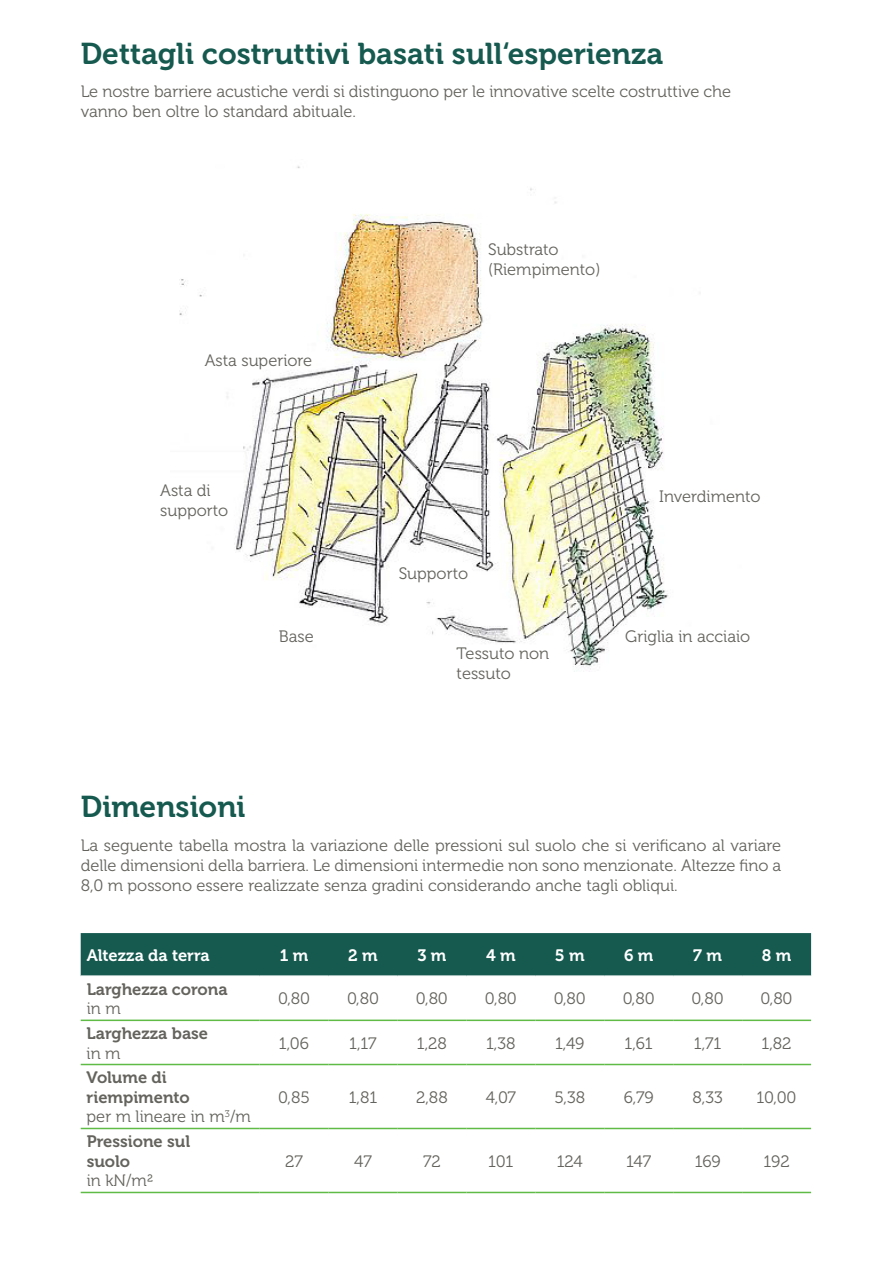
<style>
.page{position:relative;width:893px;height:1263px;background:#fff}
.page>*{position:absolute;margin:0;border:0;box-sizing:border-box;transform-origin:0 0}
.t1{font:30px "Museo 700";color:#15594f}
.t2{font:16.5px/19.8px "Museo 300";color:#64635d}
.t3{font:16.5px/19.8px "Museo 700";color:#64635d}
.t4{font:16.5px "Museo 700";color:#fff}
</style>
<div class="page">
<div style="left:81px;top:933px;width:730px;height:42px;background:#15594f"></div>
<hr style="left:81px;top:1192px;width:179px;height:1px;background:#5fbb46">
<hr style="left:260px;top:1192px;width:69px;height:1px;background:#5fbb46">
<hr style="left:329px;top:1192px;width:68px;height:1px;background:#5fbb46">
<hr style="left:397px;top:1192px;width:69px;height:1px;background:#5fbb46">
<hr style="left:466px;top:1192px;width:69px;height:1px;background:#5fbb46">
<hr style="left:535px;top:1192px;width:69px;height:1px;background:#5fbb46">
<hr style="left:604px;top:1192px;width:69px;height:1px;background:#5fbb46">
<hr style="left:673px;top:1192px;width:69px;height:1px;background:#5fbb46">
<hr style="left:742px;top:1192px;width:69px;height:1px;background:#5fbb46">
<hr style="left:81px;top:1019px;width:179px;height:2px;background:#5fbb46">
<hr style="left:260px;top:1019px;width:69px;height:2px;background:#5fbb46">
<hr style="left:329px;top:1019px;width:68px;height:2px;background:#5fbb46">
<hr style="left:397px;top:1019px;width:69px;height:2px;background:#5fbb46">
<hr style="left:466px;top:1019px;width:69px;height:2px;background:#5fbb46">
<hr style="left:535px;top:1019px;width:69px;height:2px;background:#5fbb46">
<hr style="left:604px;top:1019px;width:69px;height:2px;background:#5fbb46">
<hr style="left:673px;top:1019px;width:69px;height:2px;background:#5fbb46">
<hr style="left:742px;top:1019px;width:69px;height:2px;background:#5fbb46">
<hr style="left:81px;top:1064px;width:179px;height:1px;background:#5fbb46">
<hr style="left:260px;top:1064px;width:69px;height:1px;background:#5fbb46">
<hr style="left:329px;top:1064px;width:68px;height:1px;background:#5fbb46">
<hr style="left:397px;top:1064px;width:69px;height:1px;background:#5fbb46">
<hr style="left:466px;top:1064px;width:69px;height:1px;background:#5fbb46">
<hr style="left:535px;top:1064px;width:69px;height:1px;background:#5fbb46">
<hr style="left:604px;top:1064px;width:69px;height:1px;background:#5fbb46">
<hr style="left:673px;top:1064px;width:69px;height:1px;background:#5fbb46">
<hr style="left:742px;top:1064px;width:69px;height:1px;background:#5fbb46">
<hr style="left:81px;top:1128px;width:179px;height:1px;background:#5fbb46">
<hr style="left:260px;top:1128px;width:69px;height:1px;background:#5fbb46">
<hr style="left:329px;top:1128px;width:68px;height:1px;background:#5fbb46">
<hr style="left:397px;top:1128px;width:69px;height:1px;background:#5fbb46">
<hr style="left:466px;top:1128px;width:69px;height:1px;background:#5fbb46">
<hr style="left:535px;top:1128px;width:69px;height:1px;background:#5fbb46">
<hr style="left:604px;top:1128px;width:69px;height:1px;background:#5fbb46">
<hr style="left:673px;top:1128px;width:69px;height:1px;background:#5fbb46">
<hr style="left:742px;top:1128px;width:69px;height:1px;background:#5fbb46">
<img style="left:179px;top:166px;width:490px;height:506px">
<h1 class="t1" style="left:81px;top:37px;width:584px">Dettagli costruttivi basati sull‘esperienza</h1>
<p class="t2" style="left:81px;top:82px;width:652px">Le nostre barriere acustiche verdi si distinguono per le innovative scelte costruttive che vanno ben oltre lo standard abituale.</p>
<p class="t2" style="left:205px;top:351px;width:109px">Asta superiore</p>
<p class="t2" style="left:160px;top:481px;width:70px">Asta di supporto</p>
<p class="t2" style="left:279px;top:627px;width:37px">Base</p>
<p class="t2" style="left:488px;top:240px;width:114px">Substrato (Riempimento)</p>
<p class="t2" style="left:399px;top:563px;width:71px">Supporto</p>
<p class="t2" style="left:457px;top:644px;width:94px">Tessuto non tessuto</p>
<p class="t2" style="left:659px;top:487px;width:103px">Inverdimento</p>
<p class="t2" style="left:625px;top:627px;width:127px">Griglia in acciaio</p>
<h1 class="t1" style="left:81px;top:790px;width:166px">Dimensioni</h1>
<p class="t2" style="left:81px;top:836px;width:702px;text-align:justify">La seguente tabella mostra la variazione delle pressioni sul suolo che si verificano al variare delle dimensioni della barriera. Le dimensioni intermedie non sono menzionate. Altezze fino a 8,0 m possono essere realizzate senza gradini considerando anche tagli obliqui.</p>
<p class="t4" style="left:87px;top:946px;width:125px">Altezza da terra</p>
<p class="t4" style="left:280px;top:946px;width:30px">1 m</p>
<p class="t4" style="left:348px;top:946px;width:31px">2 m</p>
<p class="t4" style="left:417px;top:946px;width:31px">3 m</p>
<p class="t4" style="left:486px;top:946px;width:31px">4 m</p>
<p class="t4" style="left:555px;top:946px;width:31px">5 m</p>
<p class="t4" style="left:624px;top:946px;width:31px">6 m</p>
<p class="t4" style="left:693px;top:946px;width:30px">7 m</p>
<p class="t4" style="left:762px;top:946px;width:31px">8 m</p>
<p class="t3" style="left:87px;top:979px;width:143px">Larghezza corona</p>
<p class="t2" style="left:87px;top:999px;width:36px">in m</p>
<p class="t2" style="left:278px;top:989px;width:33px">0,80</p>
<p class="t2" style="left:347px;top:989px;width:33px">0,80</p>
<p class="t2" style="left:416px;top:989px;width:33px">0,80</p>
<p class="t2" style="left:485px;top:989px;width:33px">0,80</p>
<p class="t2" style="left:554px;top:989px;width:33px">0,80</p>
<p class="t2" style="left:623px;top:989px;width:33px">0,80</p>
<p class="t2" style="left:692px;top:989px;width:33px">0,80</p>
<p class="t2" style="left:760px;top:989px;width:33px">0,80</p>
<p class="t3" style="left:87px;top:1023px;width:123px">Larghezza base</p>
<p class="t2" style="left:87px;top:1043px;width:36px">in m</p>
<p class="t3" style="left:87px;top:1067px;width:105px">Volume di riempimento</p>
<p class="t2" style="left:87px;top:1107px;width:166px">per m lineare in m<sup>3</sup>/m</p>
<p class="t3" style="left:87px;top:1131px;width:105px">Pressione sul suolo</p>
<p class="t2" style="left:87px;top:1171px;width:68px">in kN/m²</p>
<p class="t2" style="left:279px;top:1033px;width:32px">1,06</p>
<p class="t2" style="left:349px;top:1033px;width:29px">1,17</p>
<p class="t2" style="left:417px;top:1033px;width:32px">1,28</p>
<p class="t2" style="left:486px;top:1033px;width:31px">1,38</p>
<p class="t2" style="left:555px;top:1033px;width:31px">1,49</p>
<p class="t2" style="left:624px;top:1033px;width:30px">1,61</p>
<p class="t2" style="left:694px;top:1033px;width:29px">1,71</p>
<p class="t2" style="left:761px;top:1033px;width:32px">1,82</p>
<p class="t2" style="left:278px;top:1087px;width:33px">0,85</p>
<p class="t2" style="left:349px;top:1087px;width:30px">1,81</p>
<p class="t2" style="left:416px;top:1087px;width:33px">2,88</p>
<p class="t2" style="left:486px;top:1087px;width:32px">4,07</p>
<p class="t2" style="left:554px;top:1087px;width:32px">5,38</p>
<p class="t2" style="left:624px;top:1087px;width:32px">6,79</p>
<p class="t2" style="left:692px;top:1087px;width:32px">8,33</p>
<p class="t2" style="left:757px;top:1087px;width:41px">10,00</p>
<p class="t2" style="left:285px;top:1151px;width:19px">27</p>
<p class="t2" style="left:354px;top:1151px;width:19px">47</p>
<p class="t2" style="left:423px;top:1151px;width:19px">72</p>
<p class="t2" style="left:488px;top:1151px;width:27px">101</p>
<p class="t2" style="left:557px;top:1151px;width:28px">124</p>
<p class="t2" style="left:626px;top:1151px;width:27px">147</p>
<p class="t2" style="left:695px;top:1151px;width:27px">169</p>
<p class="t2" style="left:763px;top:1151px;width:28px">192</p>
</div>
